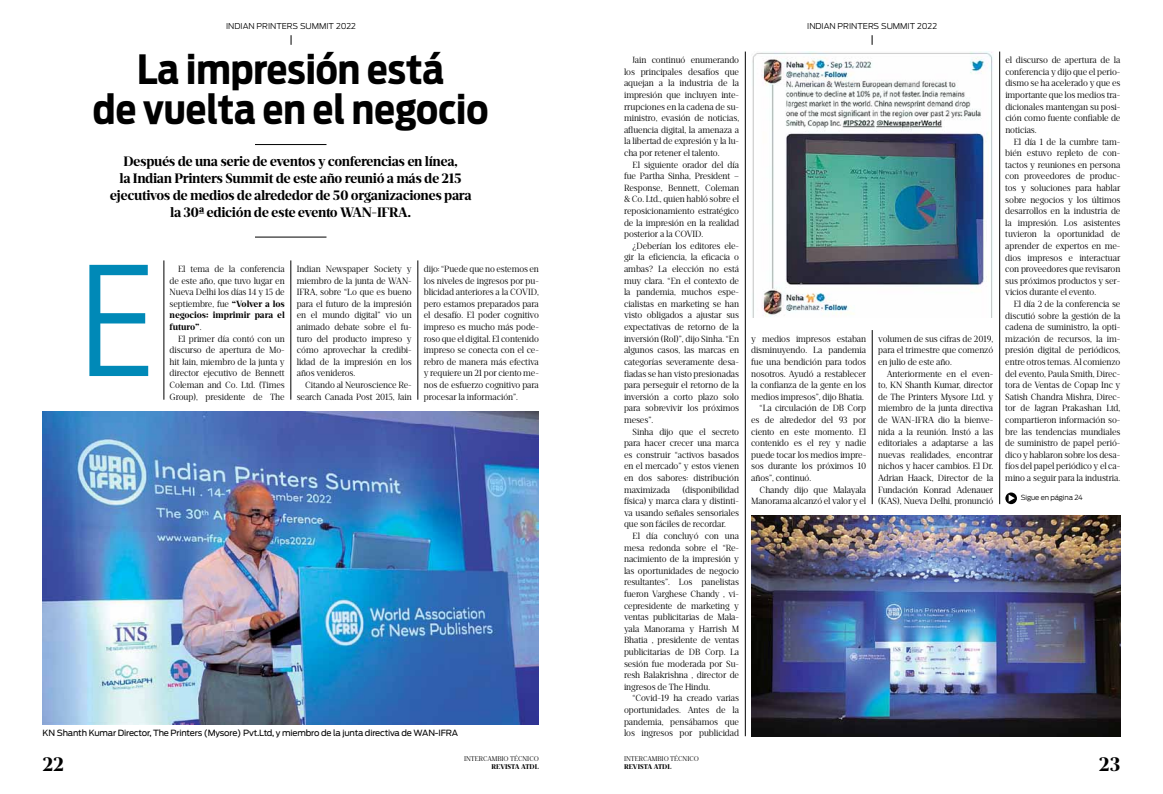
<style>
.page{position:relative;width:1163px;height:794px;background:#fff}
.page>*{position:absolute;margin:0;border:0;box-sizing:border-box;transform-origin:0 0}
.t1{font:300 150px "Antenna Cond";color:#0089b7}
.t2{font:700 40px/40px "Antenna Cond";color:#000;text-align:center}
.t3{font:700 20px "Ardina Text";color:#000}
.t4{font:700 14px/16.8px "Ardina Text";letter-spacing:-.03em;color:#000;text-align:center}
.t5{font:9.2px/11.6px "Ardina Text";letter-spacing:-.005em;color:#000;text-align:justify}
.t6{font:8.5px "Antenna";letter-spacing:-.02em;color:#000}
.t7{font:300 8px "Antenna";color:#000}
.t8{font:7px "Ardina Text";color:#000}
.t9{font:700 7px "Ardina Text";letter-spacing:-.01em;color:#000}
.t10{font:300 7px "Antenna";letter-spacing:-.02em;color:#000}
.s1{font-weight:700}
</style>
<div class="page">
<img style="left:752px;top:52px;width:241px;height:265px">
<hr style="left:745px;top:52px;width:1px;height:684px;background:#000">
<hr style="left:871px;top:330px;width:1px;height:174px;background:#000">
<hr style="left:999px;top:52px;width:1px;height:452px;background:#000">
<hr style="left:417px;top:260px;width:1px;height:140px;background:#000">
<img style="left:751px;top:516px;width:369px;height:220px">
<hr style="left:290px;top:260px;width:1px;height:140px;background:#000">
<hr style="left:164px;top:260px;width:1px;height:140px;background:#000">
<hr style="left:255px;top:144px;width:71px;height:1px;background:#000">
<hr style="left:255px;top:237px;width:71px;height:1px;background:#000">
<img style="left:43px;top:411px;width:496px;height:313px">
<svg style="left:1005px;top:492px;width:11px;height:12px"></svg>
<svg style="left:1008px;top:494px;width:6px;height:8px"></svg>
<p class="t7" style="left:226px;top:21px;width:57px">INDIAN PRINTERS</p>
<p class="t7" style="left:300px;top:21px;width:13px">SUMMIT</p>
<p class="t7" style="left:336px;top:21px;width:21px">2022</p>
<p class="t7" style="left:807px;top:21px;width:57px">INDIAN PRINTERS</p>
<p class="t7" style="left:881px;top:21px;width:13px">SUMMIT</p>
<p class="t7" style="left:916px;top:21px;width:21px">2022</p>
<h2 class="t2" style="left:93px;top:49px;width:397px">La impresión está<br>de vuelta en el negocio</h2>
<h3 class="t4" style="left:110px;top:153px;width:363px">Después de una serie de eventos y conferencias en línea,<br>la Indian Printers Summit de este año reunió a más de 215 ejecutivos de medios de alrededor de 50 organizaciones para la 30ª edición de este evento WAN-IFRA.</h3>
<h1 class="t1" style="left:79px;top:232px;width:77px">E</h1>
<p class="t5" style="left:170px;top:263px;width:117px;text-indent:9px">El tema de la conferencia de este año, que tuvo lugar en Nueva Delhi los días 14 y 15 de septiembre, fue <span class="s1">“Volver a los negocios: imprimir para el futuro”</span>.</p>
<p class="t5" style="left:170px;top:333px;width:117px;text-indent:9px">El primer día contó con un discurso de apertura de Mo&shy;hit Jain, miembro de la junta y director ejecutivo de Bennett Coleman and Co. Ltd. (Times Group), presidente de The</p>
<p class="t5" style="left:297px;top:263px;width:117px">Indian Newspaper Society y miembro de la junta de WAN - IFRA, sobre “Lo que es bueno para el futuro de la impresión en el mundo digital” vio un animado debate sobre el fu&shy;turo del producto impreso y cómo aprovechar la credibi&shy;lidad de la impresión en los años venideros.</p>
<p class="t5" style="left:297px;top:379px;width:117px;text-align:right">Citando al Neuroscience Re&shy;search Canada Post 2015, Jain</p>
<p class="t5" style="left:424px;top:263px;width:117px">dijo: “Puede que no estemos en los niveles de ingresos por pu&shy;blicidad anteriores a la COVID, pero estamos preparados para el desafío. El poder cognitivo impreso es mucho más pode&shy;roso que el digital. El contenido impreso se conecta con el ce&shy;rebro de manera más efectiva y requiere un 21 por ciento me&shy;nos de esfuerzo cognitivo para procesar la información”.</p>
<p class="t6" style="left:43px;top:728px;width:417px">KN Shanth Kumar Director, The Printers (Mysore) Pvt.Ltd, y miembro de la junta directiva de WAN-I FRA</p>
<p class="t5" style="left:624px;top:54px;width:117px;text-indent:9px">Jain continuó enumerando los principales desafíos que aquejan a la industria de la impresión que incluyen inte&shy;rrupciones en la cadena de su&shy;ministro, evasión de noticias, afluencia digital, la amenaza a la libertad de expresión y la lu&shy;cha por retener el talento.</p>
<p class="t5" style="left:624px;top:159px;width:117px;text-indent:9px">El siguiente orador del día fue Partha Sinha, President – Response, Bennett, Coleman &amp; Co. Ltd., quien habló sobre el reposicionamiento estratégico de la impresión en la realidad posterior a la COVID.</p>
<p class="t5" style="left:624px;top:240px;width:117px;text-indent:9px">¿Deberían los editores ele&shy;gir la eficiencia, la eficacia o ambas? La elección no está muy clara. “En el contexto de la pandemia, muchos espe&shy;cialistas en marketing se han visto obligados a ajustar sus expectativas de retorno de la inversión (RoI)”, dijo Sinha. “En algunos casos, las marcas en categorías severamente desa&shy;fiadas se han visto presionadas para perseguir el retorno de la inversión a corto plazo solo para sobrevivir los próximos meses”.</p>
<p class="t5" style="left:624px;top:425px;width:117px;text-indent:9px">Sinha dijo que el secreto para hacer crecer una marca es construir “activos basados en el mercado” y estos vienen en dos sabores: distribución maximizada</p>
<p class="t5" style="left:624px;top:483px;width:117px;text-indent:58px">(disponibilidad física) y marca clara y distinti&shy;va usando señales sensoriales que son fáciles de recordar.</p>
<p class="t5" style="left:624px;top:530px;width:117px;text-indent:9px">El día concluyó con una mesa redonda sobre el “Re&shy;nacimiento de la impresión y las oportunidades de negocio resultantes”. Los panelistas fueron Varghese Chandy , vi&shy;cepresidente de marketing y ventas publicitarias de Mala&shy;yala Manorama y Harrish M Bhatia , presidente de ventas publicitarias de DB Corp. La sesión fue moderada por Su&shy;resh Balakrishna , director de ingresos de The Hindu.</p>
<p class="t5" style="left:624px;top:692px;width:117px;text-indent:9px">“Covid-19 ha creado varias oportunidades. Antes de la pandemia, pensábamos que los ingresos por publicidad</p>
<p class="t5" style="left:751px;top:333px;width:117px">y medios impresos estaban</p>
<p class="t5" style="left:751px;top:344px;width:117px">disminuyendo. La pandemia</p>
<p class="t5" style="left:751px;top:356px;width:117px">fue una bendición para todos</p>
<p class="t5" style="left:751px;top:367px;width:117px">nosotros. Ayudó a restablecer</p>
<p class="t5" style="left:751px;top:379px;width:116px">la confianza de la gente en los</p>
<p class="t5" style="left:751px;top:391px;width:114px">medios impresos”, dijo Bhatia.</p>
<p class="t5" style="left:759px;top:402px;width:108px">“La circulación de DB Corp</p>
<p class="t5" style="left:751px;top:414px;width:117px">es de alrededor del 93 por</p>
<p class="t5" style="left:751px;top:425px;width:117px">ciento en este momento. El</p>
<p class="t5" style="left:751px;top:437px;width:116px">contenido es el rey y nadie</p>
<p class="t5" style="left:751px;top:449px;width:117px">puede tocar los medios impre-</p>
<p class="t5" style="left:751px;top:460px;width:117px">sos durante los próximos 10</p>
<p class="t5" style="left:751px;top:472px;width:62px">años”, continuó.</p>
<p class="t5" style="left:759px;top:483px;width:108px">Chandy dijo que Malayala</p>
<p class="t5" style="left:751px;top:495px;width:117px">Manorama alcanzó el valor y el</p>
<p class="t5" style="left:878px;top:333px;width:117px">volumen de sus cifras de 2019, para el trimestre que comenzó en julio de este año.</p>
<p class="t5" style="left:878px;top:367px;width:117px;text-indent:9px">Anteriormente en el even&shy;to, KN Shanth Kumar, director de The Printers Mysore Ltd. y miembro de la junta directiva de WAN-IFRA dio la bienve&shy;nida a la reunión. Instó a las editoriales a adaptarse a las nuevas realidades, encontrar nichos y hacer cambios. El Dr.<br>Adrian Haack, Director de la Fundación Konrad Adenauer (KAS), Nueva Delhi, pronunció</p>
<p class="t5" style="left:1005px;top:54px;width:117px">el discurso de apertura de la conferencia y dijo que el perio&shy;dismo se ha acelerado y que es importante que los medios tra&shy;dicionales mantengan su posi&shy;ción como fuente confiable de noticias.</p>
<p class="t5" style="left:1005px;top:135px;width:117px;text-indent:9px">El día 1 de la cumbre tam&shy;bién estuvo repleto de con&shy;tactos y reuniones en persona con proveedores de produc&shy;tos y soluciones para hablar sobre negocios y los últimos desarrollos en la industria de la impresión. Los asistentes tuvieron la oportunidad de aprender de expertos en me&shy;dios impresos e interactuar con proveedores que revisaron sus próximos productos y ser&shy;vicios durante el evento.</p>
<p class="t5" style="left:1005px;top:298px;width:117px;text-indent:9px">El día 2 de la conferencia se discutió sobre la gestión de la cadena de suministro, la opti&shy;mización de recursos, la im&shy;presión digital de periódicos, entre otros temas. Al comienzo del evento, Paula Smith, Direc&shy;tora de Ventas de Copap Inc y Satish Chandra Mishra, Direc&shy;tor de Jagran Prakashan Ltd, compartieron información so&shy;bre las tendencias mundiales de suministro de papel perió&shy;dico y hablaron sobre los desa&shy;fíos del papel periódico y el ca&shy;mino a seguir para la industria.</p>
<p class="t10" style="left:1020px;top:493px;width:64px">SIGUE EN PÁGINA 24</p>
<h3 class="t3" style="left:43px;top:752px;width:23px">22</h3>
<p class="t8" style="left:464px;top:754px;width:76px">intercambio técnico</p>
<p class="t8" style="left:624px;top:754px;width:76px">intercambio técnico</p>
<p class="t9" style="left:624px;top:763px;width:49px">revista atdl</p>
<p class="t9" style="left:491px;top:763px;width:49px">revista atdl</p>
<h3 class="t3" style="left:1098px;top:752px;width:23px">23</h3>
</div>
